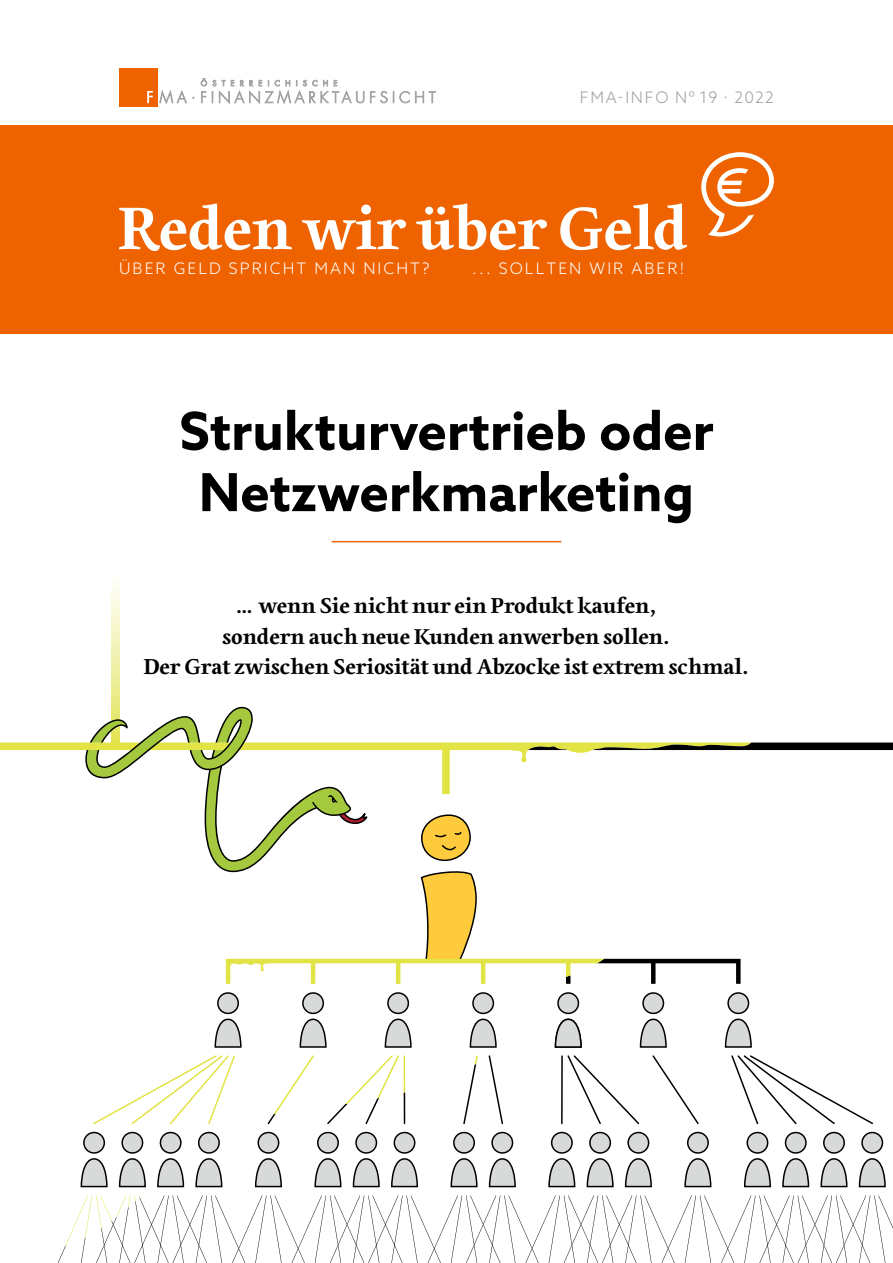
<style>
.page{position:relative;width:893px;height:1263px;background:#fff}
.page>*{position:absolute;margin:0;border:0;box-sizing:border-box;transform-origin:0 0}
.t1{font:700 62.7px "Edita";color:#fff}
.t2{font:700 52.5px/61.2px "Azo Sans";color:#000;text-align:center}
.Lead{font:700 22.5px/30.6px "Edita";color:#000;text-align:center}
.t3{font:300 15.9px "Azo Sans";letter-spacing:.13em;color:#fff}
.t4{font:300 15.9px "Azo Sans";letter-spacing:.09em;color:#9d9e9e}
</style>
<div class="page">
<div style="left:119px;top:69px;width:38px;height:38px;background:#ee6300"></div>
<svg style="left:147px;top:91px;width:6px;height:12px"></svg>
<svg style="left:159px;top:90px;width:28px;height:14px"></svg>
<svg style="left:370px;top:91px;width:66px;height:12px"></svg>
<svg style="left:201px;top:78px;width:163px;height:26px"></svg>
<div style="left:0;top:125px;width:893px;height:209px;background:#ee6300"></div>
<svg style="left:701px;top:152px;width:73px;height:84px"></svg>
<hr style="left:332px;top:541px;width:229px;height:1px;background:#ee6300">
<div style="left:643px;top:993px;width:20px;height:20px;background:#d8dada;border-radius:50%"></div>
<div style="left:642px;top:992px;width:22px;height:22px;border:2px solid #000;border-radius:50%"></div>
<svg style="left:639px;top:1018px;width:28px;height:30px"></svg>
<div style="left:590px;top:1132px;width:20px;height:21px;background:#d8dada;border-radius:50%"></div>
<div style="left:589px;top:1132px;width:22px;height:22px;border:2px solid #000;border-radius:50%"></div>
<svg style="left:604px;top:1159px;width:10px;height:29px"></svg>
<div style="left:628px;top:1132px;width:21px;height:21px;background:#d8dada;border-radius:50%"></div>
<div style="left:627px;top:1132px;width:22px;height:22px;border:2px solid #000;border-radius:50%"></div>
<svg style="left:624px;top:1158px;width:28px;height:30px"></svg>
<div style="left:688px;top:1132px;width:20px;height:21px;background:#d8dada;border-radius:50%"></div>
<div style="left:687px;top:1132px;width:22px;height:22px;border:2px solid #000;border-radius:50%"></div>
<svg style="left:684px;top:1158px;width:28px;height:30px"></svg>
<div style="left:747px;top:1132px;width:21px;height:21px;background:#d8dada;border-radius:50%"></div>
<div style="left:746px;top:1132px;width:22px;height:22px;border:2px solid #000;border-radius:50%"></div>
<svg style="left:744px;top:1158px;width:27px;height:30px"></svg>
<div style="left:785px;top:1132px;width:21px;height:21px;background:#d8dada;border-radius:50%"></div>
<div style="left:785px;top:1132px;width:22px;height:22px;border:2px solid #000;border-radius:50%"></div>
<svg style="left:782px;top:1158px;width:28px;height:30px"></svg>
<div style="left:824px;top:1132px;width:20px;height:21px;background:#d8dada;border-radius:50%"></div>
<div style="left:823px;top:1132px;width:22px;height:22px;border:2px solid #000;border-radius:50%"></div>
<svg style="left:820px;top:1158px;width:28px;height:30px"></svg>
<div style="left:862px;top:1132px;width:20px;height:21px;background:#d8dada;border-radius:50%"></div>
<div style="left:861px;top:1132px;width:22px;height:22px;border:2px solid #000;border-radius:50%"></div>
<svg style="left:858px;top:1158px;width:28px;height:30px"></svg>
<div style="left:728px;top:993px;width:20px;height:20px;background:#d8dada;border-radius:50%"></div>
<div style="left:727px;top:992px;width:22px;height:22px;border:2px solid #000;border-radius:50%"></div>
<svg style="left:724px;top:1018px;width:28px;height:30px"></svg>
<svg style="left:652px;top:1055px;width:47px;height:69px"></svg>
<svg style="left:604px;top:1086px;width:35px;height:38px"></svg>
<svg style="left:731px;top:1055px;width:142px;height:69px"></svg>
<svg style="left:57px;top:1245px;width:9px;height:18px"></svg>
<svg style="left:81px;top:1195px;width:812px;height:68px"></svg>
<svg style="left:112px;top:585px;width:7px;height:122px"></svg>
<svg style="left:65px;top:992px;width:539px;height:253px"></svg>
<svg style="left:0;top:707px;width:893px;height:277px"></svg>
<p class="t4" style="left:580px;top:87px;width:195px">FMA-INFO Nº 19 · 2022</p>
<p class="t1" style="left:118px;top:193px;width:572px">Reden wir über Geld</p>
<p class="t3" style="left:119px;top:258px;width:312px">ÜBER GELD SPRICHT MAN NICHT?</p>
<p class="t3" style="left:472px;top:258px;width:214px">... SOLLTEN WIR ABER!</p>
<h1 class="t2" style="left:179px;top:400px;width:536px">Strukturvertrieb oder<br>Netzwerkmarketing</h1>
<p class="Lead" style="left:143px;top:591px;width:608px">… wenn Sie nicht nur ein Produkt kaufen,<br>sondern auch neue Kunden anwerben sollen.<br>Der Grat zwischen Seriosität und Abzocke ist extrem schmal.</p>
</div>
